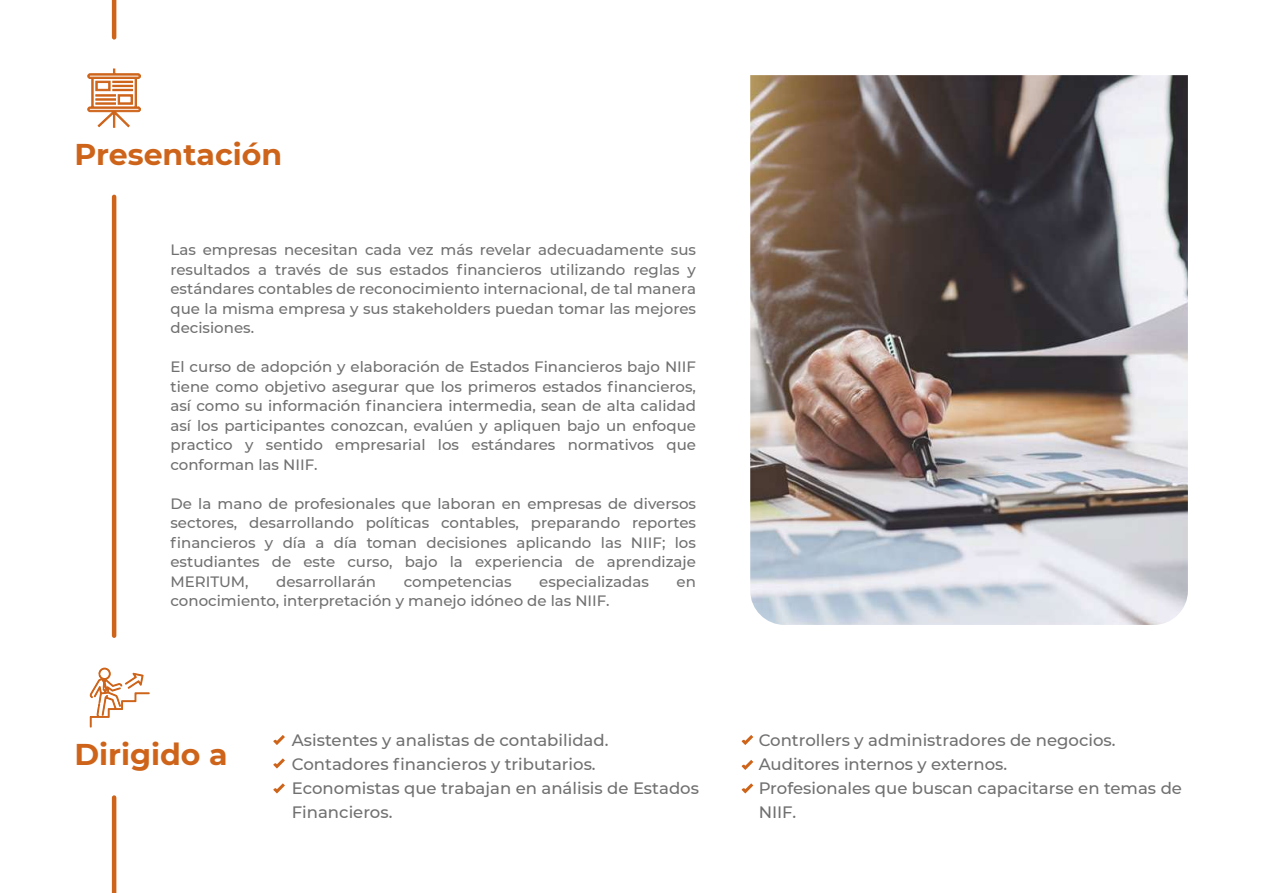
<style>
.page{position:relative;width:1263px;height:893px;background:#fff}
.page>*{position:absolute;margin:0;border:0;box-sizing:border-box;transform-origin:0 0}
.t1{font:700 30px "Montserrat";color:#ce641a}
.t2{font:500 16.5px/24px "Montserrat";color:#707070}
.t3{font:500 15px/19.5px "Montserrat";color:#707070;text-align:justify}
</style>
<div class="page">
<img style="left:750px;top:75px;width:438px;height:550px">
<hr style="left:112px;top:197px;width:4px;height:439px;background:#ce641a">
<hr style="left:112px;top:797px;width:4px;height:96px;background:#ce641a">
<hr style="left:112px;top:0;width:4px;height:37px;background:#ce641a">
<svg style="left:87px;top:69px;width:54px;height:59px"></svg>
<svg style="left:90px;top:667px;width:60px;height:60px"></svg>
<svg style="left:273px;top:735px;width:12px;height:10px"></svg>
<svg style="left:273px;top:758px;width:12px;height:10px"></svg>
<svg style="left:273px;top:783px;width:12px;height:10px"></svg>
<svg style="left:741px;top:783px;width:12px;height:10px"></svg>
<svg style="left:741px;top:735px;width:12px;height:10px"></svg>
<svg style="left:741px;top:760px;width:12px;height:10px"></svg>
<h1 class="t1" style="left:74px;top:132px;width:209px">Presentación</h1>
<p class="t3" style="left:170px;top:240px;width:527px">Las empresas necesitan cada vez más revelar adecuadamente sus resultados a través de sus estados financieros utilizando reglas y estándares contables de reconocimiento internacional, de tal manera que la misma empresa y sus stakeholders puedan tomar las mejores decisiones.</p>
<p class="t3" style="left:170px;top:357px;width:527px">El curso de adopción y elaboración de Estados Financieros bajo NIIF tiene como objetivo asegurar que los primeros estados financieros, así como su información financiera intermedia, sean de alta calidad así los participantes conozcan, evalúen y apliquen bajo un enfoque practico y sentido empresarial los estándares normativos que conforman las NIIF.</p>
<p class="t3" style="left:170px;top:493px;width:527px">De la mano de profesionales que laboran en empresas de diversos sectores, desarrollando políticas contables, preparando reportes financieros y día a día toman decisiones aplicando las NIIF; los estudiantes de este curso, bajo la experiencia de aprendizaje MERITUM,</p>
<p class="t3" style="left:276px;top:571px;width:101px">desarrollarán</p>
<p class="t3" style="left:404px;top:571px;width:109px">competencias</p>
<p class="t3" style="left:539px;top:571px;width:111px">especializadas</p>
<p class="t3" style="left:677px;top:571px;width:21px">en</p>
<p class="t3" style="left:170px;top:591px;width:441px">conocimiento, interpretación y manejo idóneo de las NIIF.</p>
<h1 class="t1" style="left:74px;top:732px;width:155px">Dirigido a</h1>
<p class="t2" style="left:292px;top:727px;width:409px">Asistentes y analistas de contabilidad.<br>Contadores financieros y tributarios.<br>Economistas que trabajan en análisis de Estados Financieros.</p>
<p class="t2" style="left:759px;top:727px;width:425px">Controllers y administradores de negocios.<br>Auditores internos y externos.<br>Profesionales que buscan capacitarse en temas de NIIF.</p>
</div>
